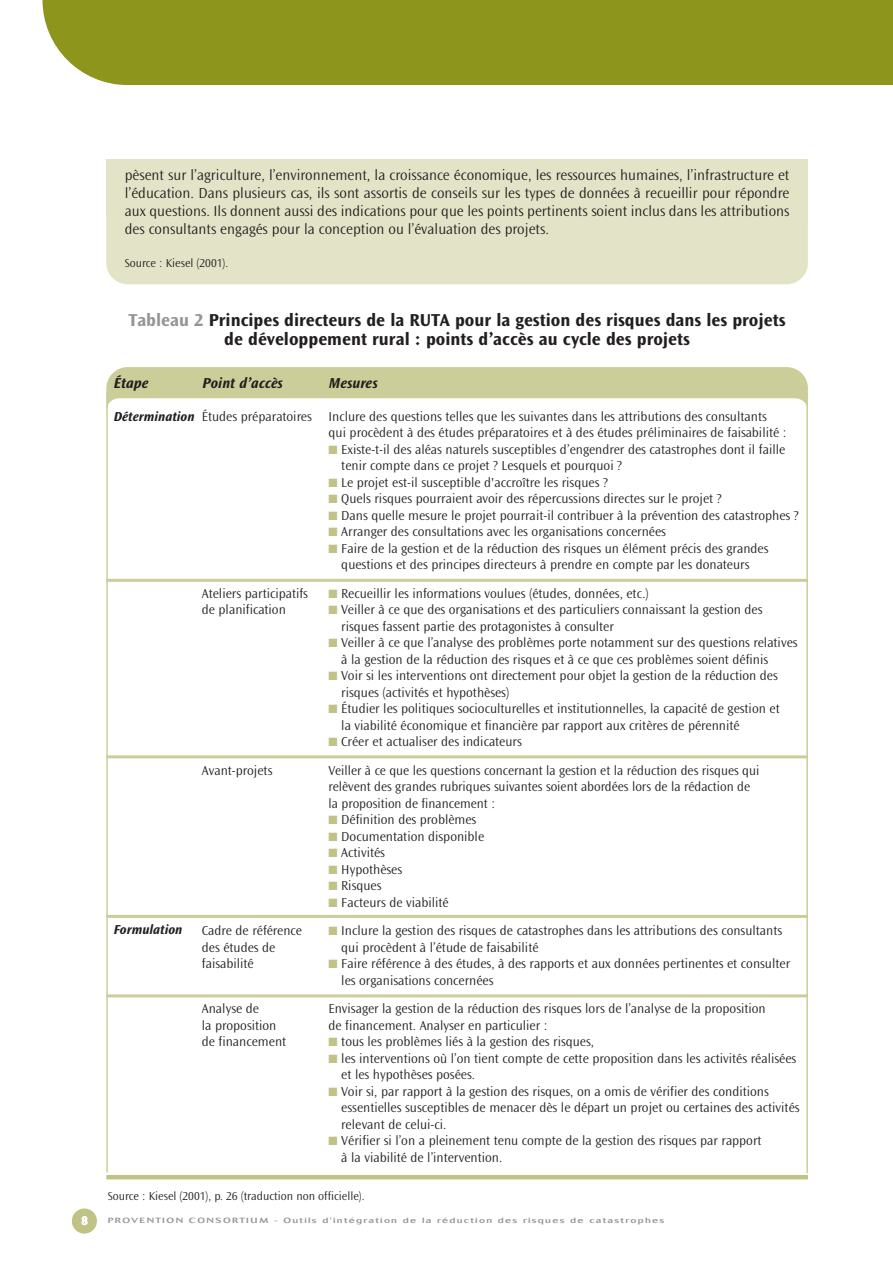
<style>
.page{position:relative;width:893px;height:1263px;background:#fff}
.page>*{position:absolute;margin:0;border:0;box-sizing:border-box;transform-origin:0 0}
.t1{font:700 18px/19.5px "Ocean Sans";color:#231f20;text-align:center}
.t2{font:300 15px/18px "Ocean Sans";color:#231f20;text-align:justify}
.t3{font:italic 700 15px "Ocean Sans";color:#231f20}
.t4{font:300 13.5px/16.5px "Ocean Sans";color:#231f20}
.t5{font:italic 700 13.5px "Ocean Sans";color:#231f20}
.t6{font:300 12px "Ocean Sans";color:#231f20}
.t7{font:600 12px "Ocean Sans";color:#fff}
.t8{font:500 7.5px "Cosmos";letter-spacing:.13em;color:#939598;scale:1.33 1}
.s1{color:#939598}
.s2{color:#c0c385}
</style>
<div class="page">
<div style="left:106px;top:159px;width:702px;height:125px;background:#e3e4c7;border-radius:21px"></div>
<div style="left:106px;top:159px;width:702px;height:59px;background:#e3e4c7"></div>
<div style="left:72px;top:1208px;width:25px;height:25px;background:#c0c385;border-radius:50%"></div>
<div style="left:43px;top:0;width:850px;height:85px;background:#8d951d"></div>
<hr style="left:106px;top:1175px;width:702px;height:4px;background:#c0c385">
<div style="left:106px;top:367px;width:702px;height:63px;background:#ccce99;border-radius:21px"></div>
<div style="left:106px;top:398px;width:702px;height:44px;background:#fff;border-radius:13px"></div>
<hr style="left:106px;top:393px;width:2px;height:779px;background:#ccce99">
<hr style="left:806px;top:393px;width:2px;height:780px;background:#ccce99">
<hr style="left:106px;top:755px;width:702px;height:3px;background:#ccce99">
<hr style="left:106px;top:579px;width:702px;height:3px;background:#ccce99">
<hr style="left:106px;top:915px;width:702px;height:3px;background:#ccce99">
<hr style="left:106px;top:994px;width:702px;height:3px;background:#ccce99">
<p class="t2" style="left:125px;top:167px;width:666px">pèsent sur l’agriculture, l’environnement, la croissance économique, les ressources humaines, l’infrastructure et l’éducation. Dans plusieurs cas, ils sont assortis de conseils sur les types de données à recueillir pour répondre aux questions. Ils donnent aussi des indications pour que les points pertinents soient inclus dans les attributions des consultants engagés pour la conception ou l’évaluation des projets.</p>
<p class="t6" style="left:125px;top:258px;width:105px">Source : Kiesel (2001).</p>
<h1 class="t1" style="left:129px;top:311px;width:658px"><span class="s1">Tableau 2</span> Principes directeurs de la RUTA pour la gestion des risques dans les projets de développement rural : points d’accès au cycle des projets</h1>
<p class="t3" style="left:114px;top:377px;width:36px">Étape</p>
<p class="t5" style="left:114px;top:411px;width:82px">Détermination</p>
<p class="t3" style="left:203px;top:377px;width:82px">Point d’accès</p>
<p class="t4" style="left:202px;top:409px;width:112px">Études préparatoires</p>
<p class="t4" style="left:202px;top:586px;width:108px">Ateliers participatifs de planification</p>
<p class="t4" style="left:202px;top:763px;width:72px">Avant-projets</p>
<p class="t5" style="left:114px;top:924px;width:70px">Formulation</p>
<p class="t4" style="left:202px;top:923px;width:102px">Cadre de référence des études de faisabilité</p>
<p class="t4" style="left:202px;top:1001px;width:86px">Analyse de<br>la proposition de financement</p>
<p class="t3" style="left:329px;top:377px;width:50px">Mesures</p>
<p class="t4" style="left:329px;top:409px;width:460px">Inclure des questions telles que les suivantes dans les attributions des consultants qui procèdent à des études préparatoires et à des études préliminaires de faisabilité :</p>
<p class="t4" style="left:341px;top:442px;width:446px;text-indent:-13px"><span class="s2">■</span> Existe-t-il des aléas naturels susceptibles d’engendrer des catastrophes dont il faille tenir compte dans ce projet ? Lesquels et pourquoi ?</p>
<p class="t4" style="left:329px;top:475px;width:281px"><span class="s2">■</span> Le projet est-il susceptible d'accroître les risques ?</p>
<p class="t4" style="left:329px;top:491px;width:395px"><span class="s2">■</span> Quels risques pourraient avoir des répercussions directes sur le projet ?</p>
<p class="t4" style="left:329px;top:508px;width:472px"><span class="s2">■</span> Dans quelle mesure le projet pourrait-il contribuer à la prévention des catastrophes ?</p>
<p class="t4" style="left:329px;top:524px;width:339px"><span class="s2">■</span> Arranger des consultations avec les organisations concernées</p>
<p class="t4" style="left:329px;top:541px;width:441px;text-align:center"><span class="s2">■</span> Faire de la gestion et de la réduction des risques un élément précis des grandes questions et des principes directeurs à prendre en compte par les donateurs</p>
<p class="t4" style="left:329px;top:586px;width:322px"><span class="s2">■</span> Recueillir les informations voulues (études, données, etc.)</p>
<p class="t4" style="left:341px;top:602px;width:423px;text-indent:-13px"><span class="s2">■</span> Veiller à ce que des organisations et des particuliers connaissant la gestion des risques fassent partie des protagonistes à consulter</p>
<p class="t4" style="left:341px;top:635px;width:458px;text-indent:-13px"><span class="s2">■</span> Veiller à ce que l’analyse des problèmes porte notamment sur des questions relatives à la gestion de la réduction des risques et à ce que ces problèmes soient définis</p>
<p class="t4" style="left:341px;top:668px;width:438px;text-indent:-13px"><span class="s2">■</span> Voir si les interventions ont directement pour objet la gestion de la réduction des risques (activités et hypothèses)</p>
<p class="t4" style="left:341px;top:701px;width:440px;text-indent:-13px"><span class="s2">■</span> Étudier les politiques socioculturelles et institutionnelles, la capacité de gestion et la viabilité économique et financière par rapport aux critères de pérennité</p>
<p class="t4" style="left:329px;top:728px;width:432px;line-height:28.5px"><span class="s2">■</span> Créer et actualiser des indicateurs<br>Veiller à ce que les questions concernant la gestion et la réduction des risques qui</p>
<p class="t4" style="left:329px;top:779px;width:423px">relèvent des grandes rubriques suivantes soient abordées lors de la rédaction de la proposition de financement :</p>
<p class="t4" style="left:329px;top:812px;width:149px"><span class="s2">■</span> Définition des problèmes</p>
<p class="t4" style="left:329px;top:829px;width:157px"><span class="s2">■</span> Documentation disponible</p>
<p class="t4" style="left:329px;top:845px;width:58px"><span class="s2">■</span> Activités</p>
<p class="t4" style="left:329px;top:862px;width:75px"><span class="s2">■</span> Hypothèses</p>
<p class="t4" style="left:329px;top:878px;width:54px"><span class="s2">■</span> Risques</p>
<p class="t4" style="left:329px;top:895px;width:122px"><span class="s2">■</span> Facteurs de viabilité</p>
<p class="t4" style="left:341px;top:923px;width:442px;text-indent:-13px"><span class="s2">■</span> Inclure la gestion des risques de catastrophes dans les attributions des consultants qui procèdent à l’étude de faisabilité</p>
<p class="t4" style="left:341px;top:956px;width:450px;text-indent:-13px"><span class="s2">■</span> Faire référence à des études, à des rapports et aux données pertinentes et consulter les organisations concernées</p>
<p class="t4" style="left:329px;top:1001px;width:439px">Envisager la gestion de la réduction des risques lors de l’analyse de la proposition de financement. Analyser en particulier :</p>
<p class="t4" style="left:329px;top:1034px;width:267px"><span class="s2">■</span> tous les problèmes liés à la gestion des risques,</p>
<p class="t4" style="left:341px;top:1051px;width:457px;text-indent:-13px"><span class="s2">■</span> les interventions où l’on tient compte de cette proposition dans les activités réalisées et les hypothèses posées.</p>
<p class="t4" style="left:341px;top:1084px;width:460px;text-indent:-13px"><span class="s2">■</span> Voir si, par rapport à la gestion des risques, on a omis de vérifier des conditions essentielles susceptibles de menacer dès le départ un projet ou certaines des activités relevant de celui-ci.</p>
<p class="t4" style="left:341px;top:1133px;width:422px;text-indent:-13px"><span class="s2">■</span> Vérifier si l’on a pleinement tenu compte de la gestion des risques par rapport à la viabilité de l’intervention.</p>
<p class="t6" style="left:108px;top:1191px;width:258px">Source : Kiesel (2001), p. 26 (traduction non officielle).</p>
<p class="t7" style="left:82px;top:1215px;width:8px">8</p>
<p class="t8" style="left:108px;top:1218px;width:420px">PROVENTION CONSORTIUM - Outils d'intégration de la réduction des risques de catastrophes</p>
</div>
